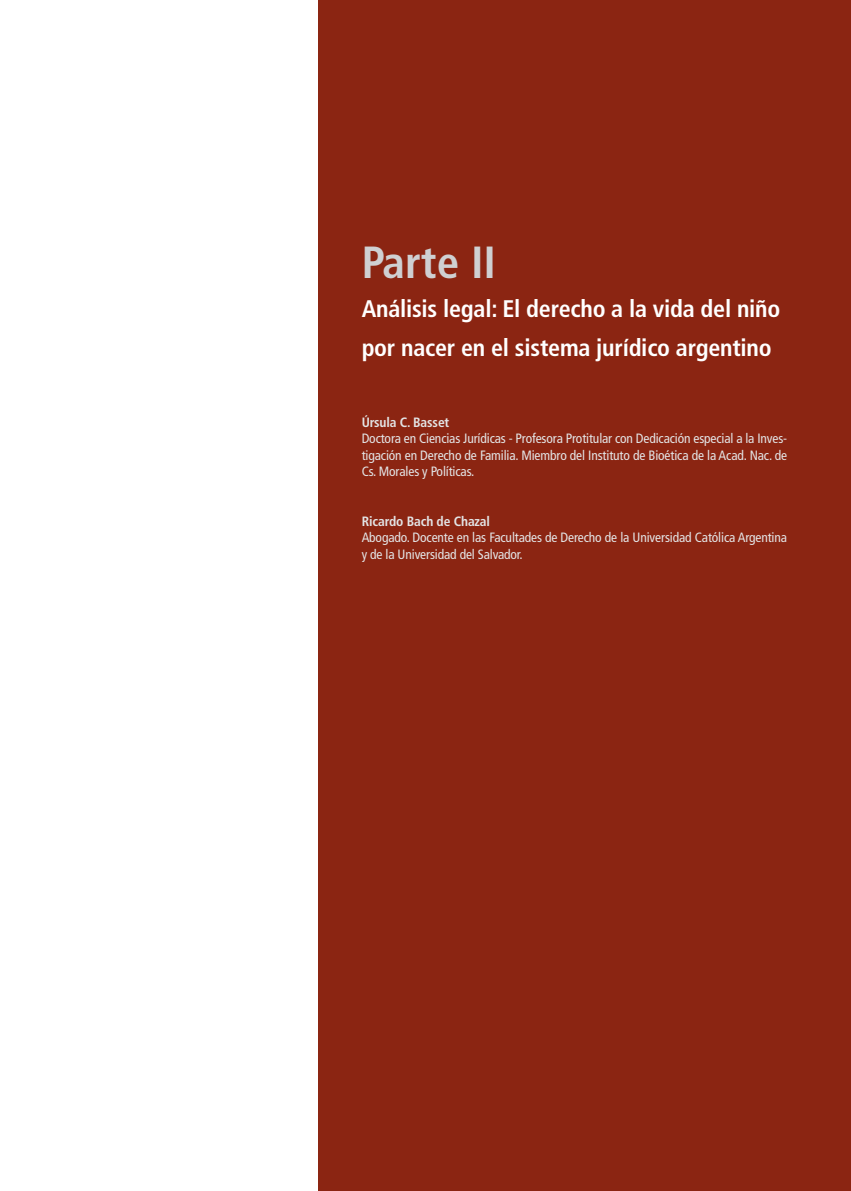
<style>
.page{position:relative;width:851px;height:1191px;background:#fff}
.page>*{position:absolute;margin:0;border:0;box-sizing:border-box;transform-origin:0 0}
.t1{font:700 condensed 45px "Frutiger";color:#cfd0d2}
.t2{font:700 condensed 24px/39px "Frutiger";letter-spacing:-.01em;color:#fff}
.t3{font:condensed 13.5px/16.5px "Frutiger";letter-spacing:-.01em;color:#e3e4e5;text-align:justify}
.t4{font:700 condensed 13.5px "Frutiger";letter-spacing:-.01em;color:#e3e4e5}
</style>
<div class="page">
<div style="left:318px;top:0;width:532px;height:1191px;background:#8b2512"></div>
<h1 class="t1" style="left:361px;top:236px;width:136px">Parte II</h1>
<h2 class="t2" style="left:361px;top:289px;width:420px">Análisis legal: El derecho a la vida del niño por nacer en el sistema jurídico argentino</h2>
<p class="t4" style="left:361px;top:414px;width:89px">Úrsula C. Basset</p>
<p class="t3" style="left:361px;top:430px;width:427px">Doctora en Ciencias Jurídicas - Profesora Protitular con Dedicación especial a la Inves&shy;tigación en Derecho de Familia. Miembro del Instituto de Bioética de la Acad. Nac. de Cs. Morales y Políticas.</p>
<p class="t4" style="left:361px;top:513px;width:130px">Ricardo Bach de Chazal</p>
<p class="t3" style="left:361px;top:529px;width:427px">Abogado. Docente en las Facultades de Derecho de la Universidad Católica Argentina y de la Universidad del Salvador.</p>
</div>
